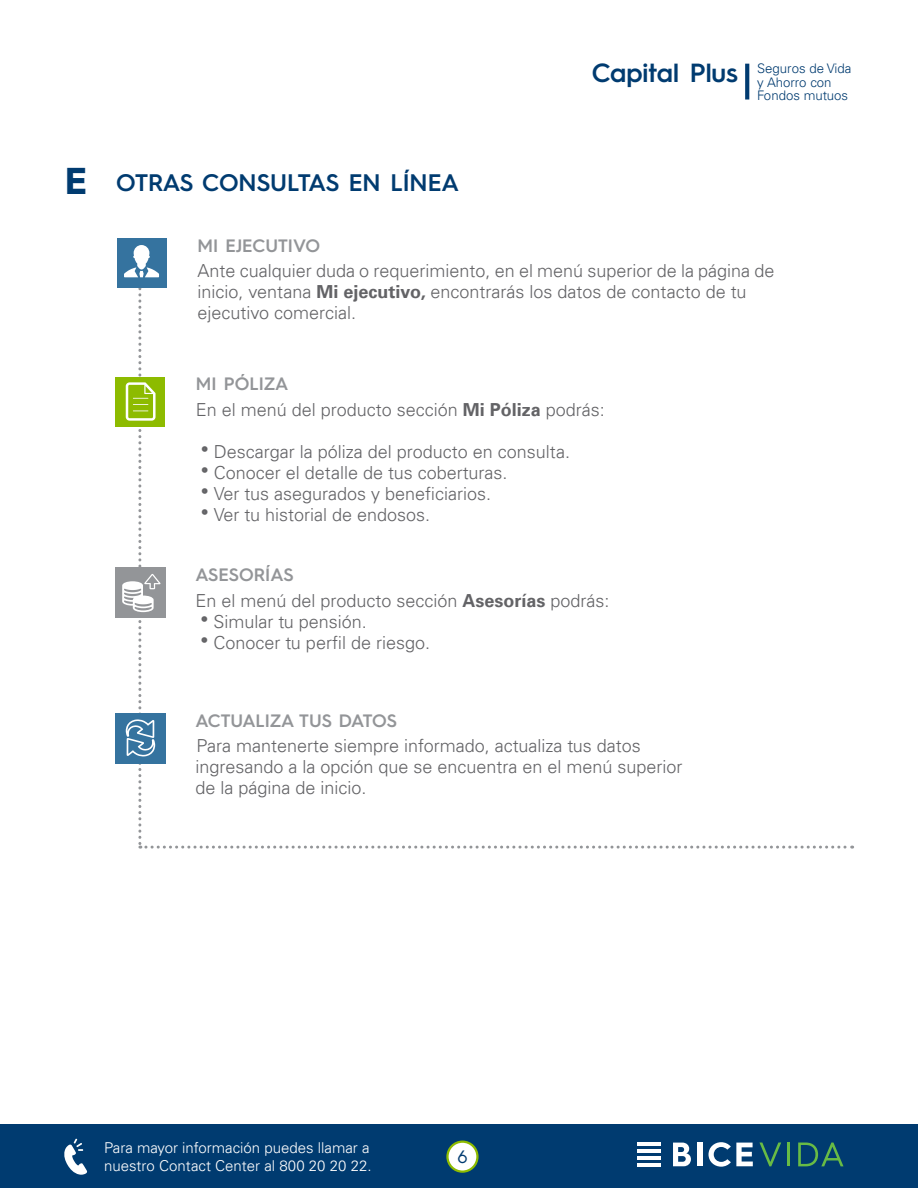
<style>
.page{position:relative;width:918px;height:1188px;background:#fff}
.page>*{position:absolute;margin:0;border:0;box-sizing:border-box;transform-origin:0 0}
.t1{font:700 37.5px "Hurme Geometric Sans 3";color:#003b70}
.t2{font:600 26.4px "Hurme Geometric Sans 3";color:#003b70}
.t3{font:600 24px "Hurme Geometric Sans 3";letter-spacing:-.005em;color:#003b70}
.t4{font:300 18px/21px "Univers LT";color:#636366}
.t5{font:600 18px "Hurme Geometric Sans 3";color:#939598}
.t6{font:18px "Hurme Geometric Sans 3";color:#003b70}
.t7{font:300 15px "Univers LT";color:#fff}
.t8{font:300 13.2px/13.2px "Univers LT";color:#003b70}
.s1{font-weight:700}
</style>
<div class="page">
<svg style="left:745px;top:64px;width:4px;height:36px"></svg>
<div style="left:115px;top:568px;width:50px;height:50px;background:#939598"></div>
<div style="left:115px;top:377px;width:50px;height:49px;background:#8dbb00"></div>
<div style="left:115px;top:713px;width:50px;height:50px;background:#35739f"></div>
<div style="left:117px;top:238px;width:50px;height:50px;background:#35739f"></div>
<div style="left:0;top:1125px;width:918px;height:63px;background:#003b70"></div>
<svg style="left:759px;top:1143px;width:22px;height:23px"></svg>
<hr style="left:787px;top:1143px;width:3px;height:23px;background:#68bb45">
<svg style="left:798px;top:1143px;width:46px;height:23px"></svg>
<hr style="left:637px;top:1143px;width:24px;height:3px;background:#fff">
<hr style="left:637px;top:1149px;width:24px;height:4px;background:#fff">
<hr style="left:637px;top:1156px;width:24px;height:4px;background:#fff">
<hr style="left:637px;top:1163px;width:24px;height:3px;background:#fff">
<svg style="left:673px;top:1143px;width:18px;height:23px"></svg>
<div style="left:697px;top:1143px;width:5px;height:23px;background:#fff"></div>
<svg style="left:709px;top:1142px;width:44px;height:25px"></svg>
<svg style="left:64px;top:1139px;width:23px;height:36px"></svg>
<div style="left:447px;top:1142px;width:30px;height:30px;background:#fff;border-radius:50%"></div>
<div style="left:446px;top:1141px;width:33px;height:32px;border:2px solid #8dbb00;border-radius:50%"></div>
<svg style="left:122px;top:245px;width:731px;height:604px"></svg>
<p class="t1" style="left:65px;top:154px;width:24px">E</p>
<p class="t3" style="left:116px;top:166px;width:345px">OTRAS CONSULTAS EN LÍNEA</p>
<p class="t2" style="left:592px;top:54px;width:148px">Capital Plus</p>
<p class="t8" style="left:757px;top:62px;width:96px">Seguros de Vida y Ahorro con<br>Fondos mutuos</p>
<p class="t5" style="left:198px;top:233px;width:124px">MI EJECUTIVO</p>
<p class="t4" style="left:198px;top:261px;width:578px">Ante cualquier duda o requerimiento, en el menú superior de la página de</p>
<p class="t4" style="left:198px;top:282px;width:550px">inicio, ventana <span class="s1">Mi ejecutivo,</span> encontrarás los datos de contacto de tu</p>
<p class="t4" style="left:198px;top:303px;width:160px">ejecutivo comercial.</p>
<p class="t5" style="left:196px;top:372px;width:94px">MI PÓLIZA</p>
<p class="t4" style="left:196px;top:399px;width:411px">En el menú del producto sección <span class="s1">Mi Póliza</span> podrás:</p>
<p class="t4" style="left:214px;top:441px;width:358px">Descargar la póliza del producto en consulta.</p>
<p class="t4" style="left:214px;top:462px;width:295px">Conocer el detalle de tus coberturas.</p>
<p class="t4" style="left:214px;top:483px;width:279px">Ver tus asegurados y beneficiarios.</p>
<p class="t4" style="left:214px;top:504px;width:218px">Ver tu historial de endosos.</p>
<p class="t5" style="left:195px;top:563px;width:100px">ASESORÍAS</p>
<p class="t4" style="left:195px;top:590px;width:416px">En el menú del producto sección <span class="s1">Asesorías</span> podrás:</p>
<p class="t4" style="left:213px;top:611px;width:155px">Simular tu pensión.</p>
<p class="t4" style="left:213px;top:632px;width:218px">Conocer tu perfil de riesgo.</p>
<p class="t5" style="left:195px;top:708px;width:203px">ACTUALIZA TUS DATOS</p>
<p class="t4" style="left:195px;top:735px;width:489px">Para mantenerte siempre informado, actualiza tus datos ingresando a la opción que se encuentra en el menú superior de la página de inicio.</p>
<p class="t7" style="left:104px;top:1138px;width:267px">Para mayor información puedes llamar a</p>
<p class="t7" style="left:104px;top:1156px;width:269px">nuestro Contact Center al 800 20 20 22.</p>
<p class="t6" style="left:457px;top:1144px;width:12px">6</p>
</div>
